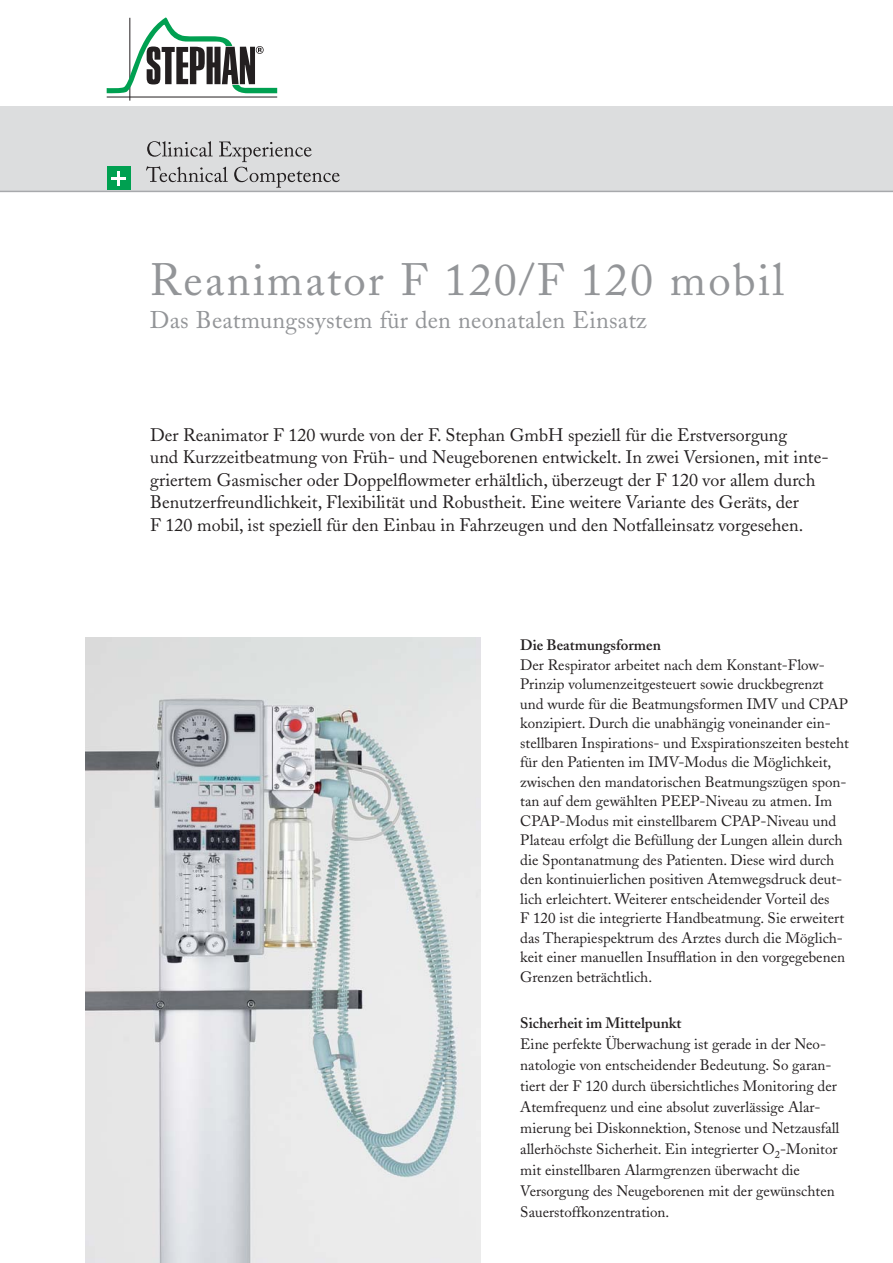
<style>
.page{position:relative;width:893px;height:1263px;background:#fff}
.page>*{position:absolute;margin:0;border:0;box-sizing:border-box;transform-origin:0 0}
.t1{font:45px "Adobe Caslon";letter-spacing:.05em;color:#939598}
.t2{font:24px "Adobe Caslon";letter-spacing:.01em;color:#939598}
.t3{font:18px/22.5px "Adobe Caslon";color:#231f20}
.t4{font:15px/19.5px "Adobe Caslon";color:#231f20}
.t5{font:600 15px "Adobe Caslon";color:#231f20}
</style>
<div class="page">
<div style="left:0;top:106px;width:893px;height:85px;background:#dcddde"></div>
<hr style="left:129px;top:18px;width:1px;height:83px;background:#231f20">
<hr style="left:107px;top:97px;width:170px;height:1px;background:#231f20">
<svg style="left:107px;top:17px;width:170px;height:77px"></svg>
<svg style="left:146px;top:141px;width:194px;height:47px"></svg>
<div style="left:107px;top:167px;width:24px;height:23px;background:#00a051"></div>
<hr style="left:117px;top:171px;width:3px;height:15px;background:#fff">
<hr style="left:111px;top:177px;width:15px;height:3px;background:#fff">
<img style="left:85px;top:638px;width:395px;height:625px">
<hr style="left:0;top:191px;width:893px;height:1px;background:#a7a9ac">
<h1 class="t1" style="left:150px;top:262px;width:635px">Reanimator F 120/F 120 mobil</h1>
<h2 class="t2" style="left:150px;top:311px;width:498px">Das Beatmungssystem für den neonatalen Einsatz</h2>
<p class="t3" style="left:150px;top:425px;width:680px">Der Reanimator F 120 wurde von der F. Stephan GmbH speziell für die Erstversorgung<br>und Kurzzeitbeatmung von Früh- und Neugeborenen entwickelt. In zwei Versionen, mit inte&shy;griertem Gasmischer oder Doppelflowmeter erhältlich, überzeugt der F 120 vor allem durch Benutzerfreundlichkeit, Flexibilität und Robustheit. Eine weitere Variante des Geräts, der<br>F 120 mobil, ist speziell für den Einbau in Fahrzeugen und den Notfalleinsatz vorgesehen.</p>
<p class="t5" style="left:520px;top:639px;width:142px">Die Beatmungsformen</p>
<p class="t4" style="left:520px;top:657px;width:330px">Der Respirator arbeitet nach dem Konstant-Flow-Prinzip volumenzeitgesteuert sowie druckbegrenzt und wurde für die Beatmungsformen IMV und CPAP konzipiert. Durch die unabhängig voneinander ein&shy;stellbaren Inspirations- und Exspirationszeiten besteht für den Patienten im IMV-Modus die Möglichkeit, zwischen den mandatorischen Beatmungszügen spon&shy;tan auf dem gewählten PEEP-Niveau zu atmen. Im CPAP-Modus mit einstellbarem CPAP-Niveau und Plateau erfolgt die Befüllung der Lungen allein durch die Spontanatmung des Patienten. Diese wird durch den kontinuierlichen positiven Atemwegsdruck deut&shy;lich erleichtert. Weiterer entscheidender Vorteil des<br>F 120 ist die integrierte Handbeatmung. Sie erweitert das Therapiespektrum des Arztes durch die Möglich&shy;keit einer manuellen Insufflation in den vorgegebenen Grenzen beträchtlich.</p>
<p class="t5" style="left:520px;top:1017px;width:163px">Sicherheit im Mittelpunkt</p>
<p class="t4" style="left:520px;top:1036px;width:321px;line-height:21px">Eine perfekte Überwachung ist gerade in der Neo&shy;natologie von entscheidender Bedeutung. So garan&shy;tiert der F 120 durch übersichtliches Monitoring der Atemfrequenz und eine absolut zuverlässige Alar&shy;mierung bei Diskonnektion, Stenose und Netzausfall allerhöchste Sicherheit. Ein integrierter O<sub>2</sub>-Monitor mit einstellbaren Alarmgrenzen überwacht die Versorgung des Neugeborenen mit der gewünschten Sauerstoffkonzentration.</p>
</div>
